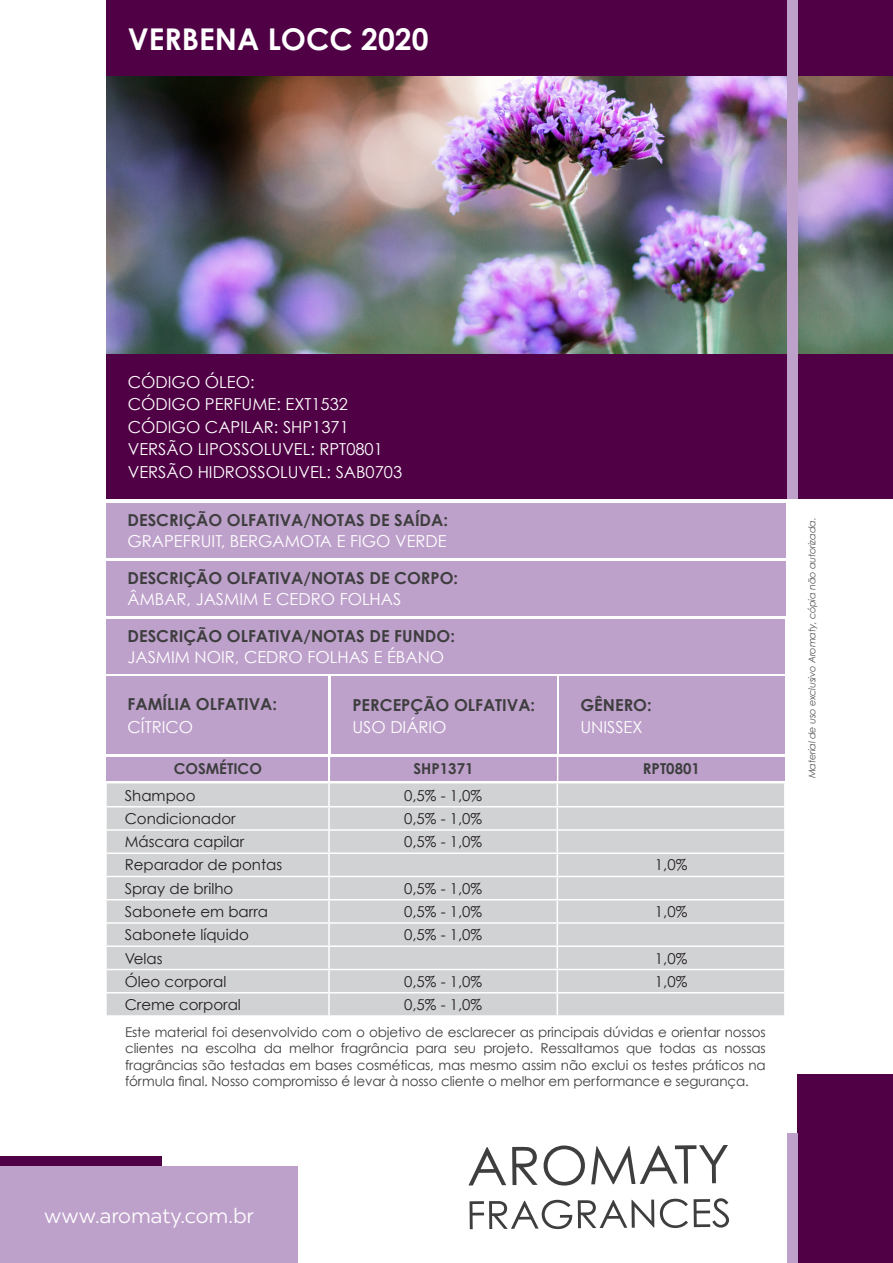
<style>
.page{position:relative;width:893px;height:1263px;background:#fff}
.page>*{position:absolute;margin:0;border:0;box-sizing:border-box;transform-origin:0 0}
.t1{font:700 30px "Century Gothic";color:#fff}
.t2{font:21px "Chronica Pro";color:#fff}
.t3{font:16.5px "Century Gothic";color:#fff}
.t4{font:700 16.5px "Century Gothic";color:#3e3e3f}
.t5{font:15px "Century Gothic";color:#231f20}
.t6{font:700 15px "Century Gothic";color:#3e3e3f}
.t7{font:13.5px/16.2px "Century Gothic";letter-spacing:-.01em;color:#3e3e3f;text-align:justify}
.t8{font:italic 9.75px "Century Gothic";letter-spacing:-.025em;color:#57585a}
</style>
<div class="page">
<img style="left:106px;top:75px;width:787px;height:279px">
<div style="left:106px;top:0;width:787px;height:75px;background:#500045"></div>
<div style="left:0;top:1156px;width:162px;height:10px;background:#500045"></div>
<div style="left:798px;top:1074px;width:95px;height:189px;background:#500045"></div>
<div style="left:106px;top:354px;width:787px;height:145px;background:#500045"></div>
<div style="left:559px;top:677px;width:225px;height:77px;background:#bea1cb"></div>
<div style="left:106px;top:757px;width:222px;height:23px;background:#bea1cb"></div>
<div style="left:330px;top:757px;width:226px;height:23px;background:#bea1cb"></div>
<div style="left:558px;top:757px;width:227px;height:23px;background:#bea1cb"></div>
<div style="left:0;top:1166px;width:298px;height:97px;background:#bea1cb"></div>
<div style="left:787px;top:1133px;width:11px;height:130px;background:#bea1cb"></div>
<div style="left:106px;top:503px;width:680px;height:55px;background:#bea1cb"></div>
<div style="left:106px;top:561px;width:680px;height:55px;background:#bea1cb"></div>
<div style="left:106px;top:619px;width:678px;height:55px;background:#bea1cb"></div>
<div style="left:106px;top:677px;width:221px;height:77px;background:#bea1cb"></div>
<div style="left:331px;top:677px;width:225px;height:77px;background:#bea1cb"></div>
<div style="left:787px;top:0;width:11px;height:499px;background:#bea1cb"></div>
<svg style="left:468px;top:1147px;width:38px;height:38px"></svg>
<svg style="left:512px;top:1147px;width:26px;height:38px"></svg>
<svg style="left:544px;top:1145px;width:41px;height:40px"></svg>
<svg style="left:591px;top:1145px;width:137px;height:39px"></svg>
<svg style="left:470px;top:1200px;width:102px;height:29px"></svg>
<svg style="left:578px;top:1199px;width:76px;height:29px"></svg>
<svg style="left:660px;top:1199px;width:28px;height:29px"></svg>
<svg style="left:694px;top:1198px;width:35px;height:29px"></svg>
<div style="left:107px;top:783px;width:677px;height:232px;background:#d1d2d4"></div>
<hr style="left:328px;top:783px;width:2px;height:23px;background:#fff">
<hr style="left:105px;top:806px;width:224px;height:1px;background:#fff">
<hr style="left:329px;top:806px;width:228px;height:1px;background:#fff">
<hr style="left:328px;top:807px;width:2px;height:22px;background:#fff">
<hr style="left:557px;top:806px;width:229px;height:1px;background:#fff">
<hr style="left:105px;top:829px;width:224px;height:2px;background:#fff">
<hr style="left:329px;top:829px;width:228px;height:2px;background:#fff">
<hr style="left:328px;top:831px;width:2px;height:21px;background:#fff">
<hr style="left:557px;top:829px;width:229px;height:2px;background:#fff">
<hr style="left:105px;top:852px;width:224px;height:2px;background:#fff">
<hr style="left:329px;top:852px;width:228px;height:2px;background:#fff">
<hr style="left:328px;top:854px;width:2px;height:22px;background:#fff">
<hr style="left:557px;top:852px;width:229px;height:2px;background:#fff">
<hr style="left:105px;top:876px;width:224px;height:1px;background:#fff">
<hr style="left:329px;top:876px;width:228px;height:1px;background:#fff">
<hr style="left:328px;top:877px;width:2px;height:22px;background:#fff">
<hr style="left:557px;top:876px;width:229px;height:1px;background:#fff">
<hr style="left:105px;top:899px;width:224px;height:1px;background:#fff">
<hr style="left:329px;top:899px;width:228px;height:1px;background:#fff">
<hr style="left:328px;top:900px;width:2px;height:22px;background:#fff">
<hr style="left:557px;top:899px;width:229px;height:1px;background:#fff">
<hr style="left:105px;top:922px;width:224px;height:2px;background:#fff">
<hr style="left:329px;top:922px;width:228px;height:2px;background:#fff">
<hr style="left:328px;top:924px;width:2px;height:21px;background:#fff">
<hr style="left:557px;top:922px;width:229px;height:2px;background:#fff">
<hr style="left:105px;top:945px;width:224px;height:2px;background:#fff">
<hr style="left:329px;top:945px;width:228px;height:2px;background:#fff">
<hr style="left:328px;top:947px;width:2px;height:22px;background:#fff">
<hr style="left:557px;top:945px;width:229px;height:2px;background:#fff">
<hr style="left:105px;top:969px;width:224px;height:1px;background:#fff">
<hr style="left:329px;top:969px;width:228px;height:1px;background:#fff">
<hr style="left:328px;top:970px;width:2px;height:22px;background:#fff">
<hr style="left:557px;top:969px;width:229px;height:1px;background:#fff">
<hr style="left:105px;top:992px;width:224px;height:1px;background:#fff">
<hr style="left:329px;top:992px;width:228px;height:1px;background:#fff">
<hr style="left:328px;top:993px;width:2px;height:22px;background:#fff">
<hr style="left:557px;top:992px;width:229px;height:1px;background:#fff">
<svg style="left:557px;top:783px;width:1px;height:232px"></svg>
<p class="t1" style="left:128px;top:20px;width:302px">VERBENA LOCC 2020</p>
<p class="t3" style="left:128px;top:372px;width:128px">CÓDIGO ÓLEO:</p>
<p class="t3" style="left:128px;top:394px;width:222px">CÓDIGO PERFUME: EXT1532</p>
<p class="t3" style="left:128px;top:417px;width:222px">CÓDIGO CAPILAR: SHP1371</p>
<p class="t3" style="left:128px;top:439px;width:257px">VERSÃO LIPOSSOLUVEL: RPT0801</p>
<p class="t3" style="left:128px;top:462px;width:276px">VERSÃO HIDROSSOLUVEL: SAB0703</p>
<p class="t4" style="left:128px;top:509px;width:322px">DESCRIÇÃO OLFATIVA/NOTAS DE SAÍDA:</p>
<p class="t3" style="left:128px;top:531px;width:321px">GRAPEFRUIT, BERGAMOTA E FIGO VERDE</p>
<p class="t4" style="left:128px;top:567px;width:332px">DESCRIÇÃO OLFATIVA/NOTAS DE CORPO:</p>
<p class="t3" style="left:128px;top:589px;width:275px">ÂMBAR, JASMIM E CEDRO FOLHAS</p>
<p class="t4" style="left:128px;top:625px;width:329px">DESCRIÇÃO OLFATIVA/NOTAS DE FUNDO:</p>
<p class="t3" style="left:128px;top:647px;width:318px">JASMIM NOIR, CEDRO FOLHAS E ÉBANO</p>
<p class="t4" style="left:128px;top:694px;width:151px">FAMÍLIA OLFATIVA:</p>
<p class="t3" style="left:128px;top:717px;width:67px">CÍTRICO</p>
<p class="t4" style="left:352px;top:694px;width:184px">PERCEPÇÃO OLFATIVA:</p>
<p class="t3" style="left:352px;top:717px;width:96px">USO DIÁRIO</p>
<p class="t4" style="left:580px;top:694px;width:73px">GÊNERO:</p>
<p class="t3" style="left:580px;top:717px;width:64px">UNISSEX</p>
<p class="t6" style="left:174px;top:759px;width:90px">COSMÉTICO</p>
<p class="t6" style="left:413px;top:759px;width:61px">SHP1371</p>
<p class="t6" style="left:643px;top:759px;width:58px">RPT0801</p>
<p class="t5" style="left:125px;top:786px;width:72px">Shampoo</p>
<p class="t5" style="left:404px;top:786px;width:80px">0,5% - 1,0%</p>
<p class="t5" style="left:125px;top:809px;width:112px">Condicionador</p>
<p class="t5" style="left:404px;top:809px;width:80px">0,5% - 1,0%</p>
<p class="t5" style="left:125px;top:833px;width:121px">Máscara capilar</p>
<p class="t5" style="left:404px;top:833px;width:80px">0,5% - 1,0%</p>
<p class="t5" style="left:125px;top:856px;width:159px">Reparador de pontas</p>
<p class="t5" style="left:655px;top:856px;width:34px">1,0%</p>
<p class="t5" style="left:125px;top:879px;width:110px">Spray de brilho</p>
<p class="t5" style="left:404px;top:879px;width:80px">0,5% - 1,0%</p>
<p class="t5" style="left:125px;top:902px;width:145px">Sabonete em barra</p>
<p class="t5" style="left:404px;top:902px;width:80px">0,5% - 1,0%</p>
<p class="t5" style="left:655px;top:902px;width:34px">1,0%</p>
<p class="t5" style="left:125px;top:926px;width:126px">Sabonete líquido</p>
<p class="t5" style="left:404px;top:926px;width:80px">0,5% - 1,0%</p>
<p class="t5" style="left:125px;top:949px;width:39px">Velas</p>
<p class="t5" style="left:655px;top:949px;width:34px">1,0%</p>
<p class="t5" style="left:125px;top:972px;width:103px">Óleo corporal</p>
<p class="t5" style="left:404px;top:972px;width:80px">0,5% - 1,0%</p>
<p class="t5" style="left:655px;top:972px;width:34px">1,0%</p>
<p class="t5" style="left:125px;top:995px;width:118px">Creme corporal</p>
<p class="t5" style="left:404px;top:995px;width:80px">0,5% - 1,0%</p>
<p class="t7" style="left:125px;top:1024px;width:642px">Este material foi desenvolvido com o objetivo de esclarecer as principais dúvidas e orientar nossos clientes na escolha da melhor fragrância para seu projeto. Ressaltamos que todas as nossas fragrâncias são testadas em bases cosméticas, mas mesmo assim não exclui os testes práticos na fórmula final. Nosso compromisso é levar à nosso cliente o melhor em performance e segurança.</p>
<p class="t8" style="left:806px;top:778px;width:262px;rotate:-90deg">Material de uso exclusivo Aromaty, cópia não autorizada.</p>
<p class="t2" style="left:44px;top:1203px;width:211px">www.aromaty.com.br</p>
</div>
